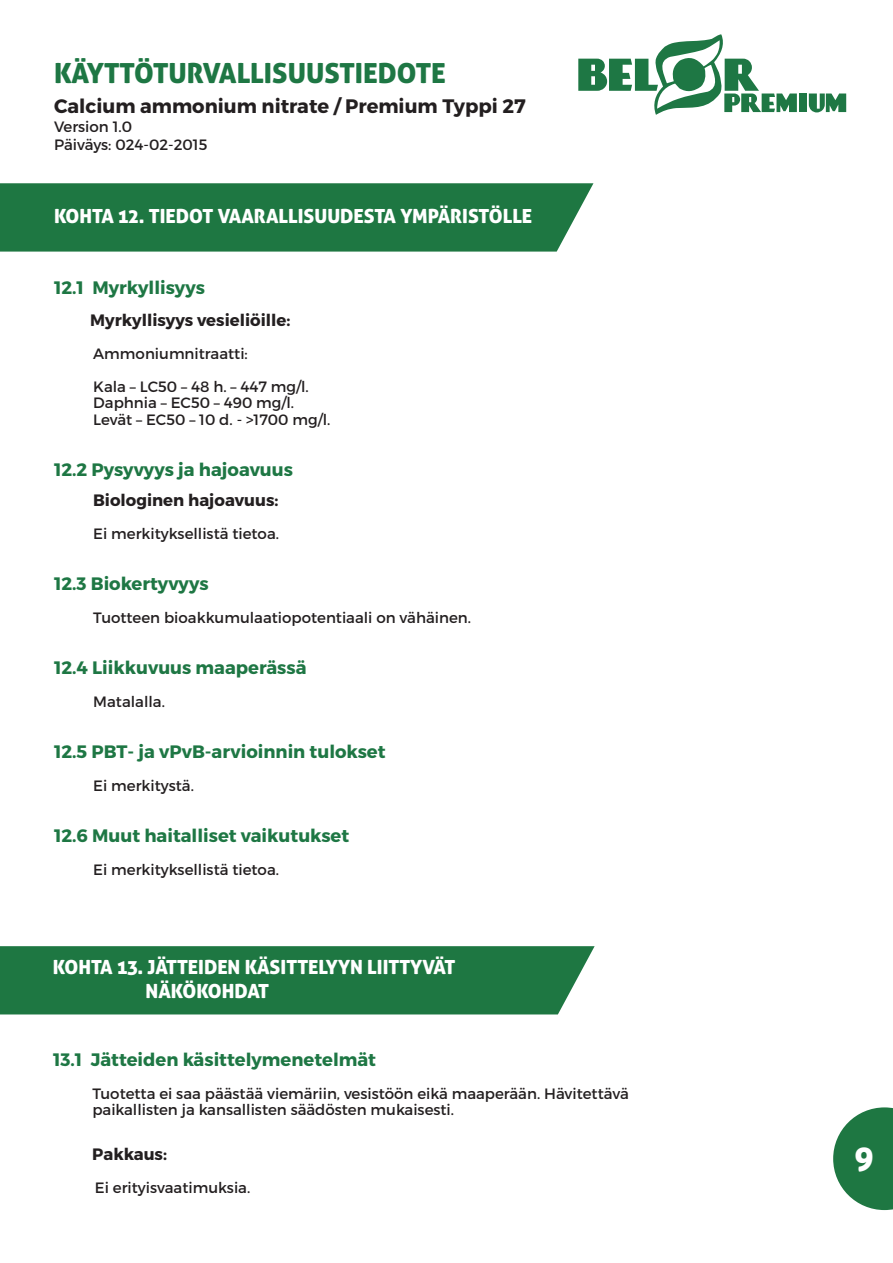
<style>
.page{position:relative;width:893px;height:1263px;background:#fff}
.page>*{position:absolute;margin:0;border:0;box-sizing:border-box;transform-origin:0 0}
.t1{font:33px "Aller Display";color:#fff}
.t2{font:27.75px "Aller Display";color:#1e7744}
.t3{font:19.5px/23.4px "Aller Display";color:#fff}
.t4{font:700 19.5px "Montserrat";color:#231f20}
.t5{font:700 18px "Montserrat";color:#1e7744}
.t6{font:700 16.5px "Montserrat";color:#231f20}
.t7{font:15px/16.5px "Montserrat";color:#231f20}
</style>
<div class="page">
<svg style="left:833px;top:1107px;width:60px;height:103px"></svg>
<svg style="left:809px;top:94px;width:37px;height:18px"></svg>
<div style="left:799px;top:93px;width:8px;height:19px;background:#1e7744"></div>
<svg style="left:578px;top:34px;width:219px;height:81px"></svg>
<div style="left:0;top:183px;width:593px;height:69px;background:#1e7742"></div>
<div style="left:0;top:946px;width:595px;height:68px;background:#1e7742"></div>
<h2 class="t2" style="left:54px;top:56px;width:393px">KÄYTTÖTURVALLISUUSTIEDOTE</h2>
<h3 class="t4" style="left:54px;top:94px;width:473px">Calcium ammonium nitrate / Premium Typpi 27</h3>
<p class="t7" style="left:54px;top:118px;width:155px;line-height:18px">Version 1.0<br>Päiväys: 024-02-2015</p>
<h3 class="t3" style="left:54px;top:204px;width:480px">KOHTA 12. TIEDOT VAARALLISUUDESTA YMPÄRISTÖLLE</h3>
<p class="t5" style="left:54px;top:277px;width:152px">12.1 Myrkyllisyys</p>
<p class="t6" style="left:90px;top:310px;width:202px">Myrkyllisyys vesieliöille:</p>
<p class="t7" style="left:93px;top:345px;width:156px">Ammoniumnitraatti:</p>
<p class="t7" style="left:93px;top:378px;width:239px">Kala – LC50 – 48 h. – 447 mg/l.<br>Daphnia – EC50 – 490 mg/l.<br>Levät – EC50 – 10 d. - &gt;1700 mg/l.</p>
<p class="t5" style="left:54px;top:458px;width:241px">12.2 Pysyvyys ja hajoavuus</p>
<p class="t6" style="left:93px;top:490px;width:187px">Biologinen hajoavuus:</p>
<p class="t7" style="left:93px;top:525px;width:187px">Ei merkityksellistä tietoa.</p>
<p class="t5" style="left:54px;top:572px;width:156px">12.3 Biokertyvyys</p>
<p class="t7" style="left:93px;top:609px;width:379px">Tuotteen bioakkumulaatiopotentiaali on vähäinen.</p>
<p class="t5" style="left:54px;top:656px;width:254px">12.4 Liikkuvuus maaperässä</p>
<p class="t7" style="left:93px;top:693px;width:73px">Matalalla.</p>
<p class="t5" style="left:54px;top:740px;width:333px">12.5 PBT- ja vPvB-arvioinnin tulokset</p>
<p class="t7" style="left:93px;top:777px;width:102px">Ei merkitystä.</p>
<p class="t5" style="left:54px;top:824px;width:297px">12.6 Muut haitalliset vaikutukset</p>
<p class="t7" style="left:93px;top:861px;width:187px">Ei merkityksellistä tietoa.</p>
<h3 class="t3" style="left:146px;top:955px;width:311px;text-indent:-93px">KOHTA 13. JÄTTEIDEN KÄSITTELYYN LIITTYVÄT<br>NÄKÖKOHDAT</h3>
<p class="t5" style="left:53px;top:1048px;width:324px">13.1 Jätteiden käsittelymenetelmät</p>
<p class="t7" style="left:92px;top:1085px;width:538px">Tuotetta ei saa päästää viemäriin, vesistöön eikä maaperään. Hävitettävä paikallisten ja kansallisten säädösten mukaisesti.</p>
<p class="t6" style="left:92px;top:1144px;width:76px">Pakkaus:</p>
<p class="t7" style="left:95px;top:1180px;width:157px">Ei erityisvaatimuksia.</p>
<h1 class="t1" style="left:854px;top:1136px;width:21px">9</h1>
</div>
